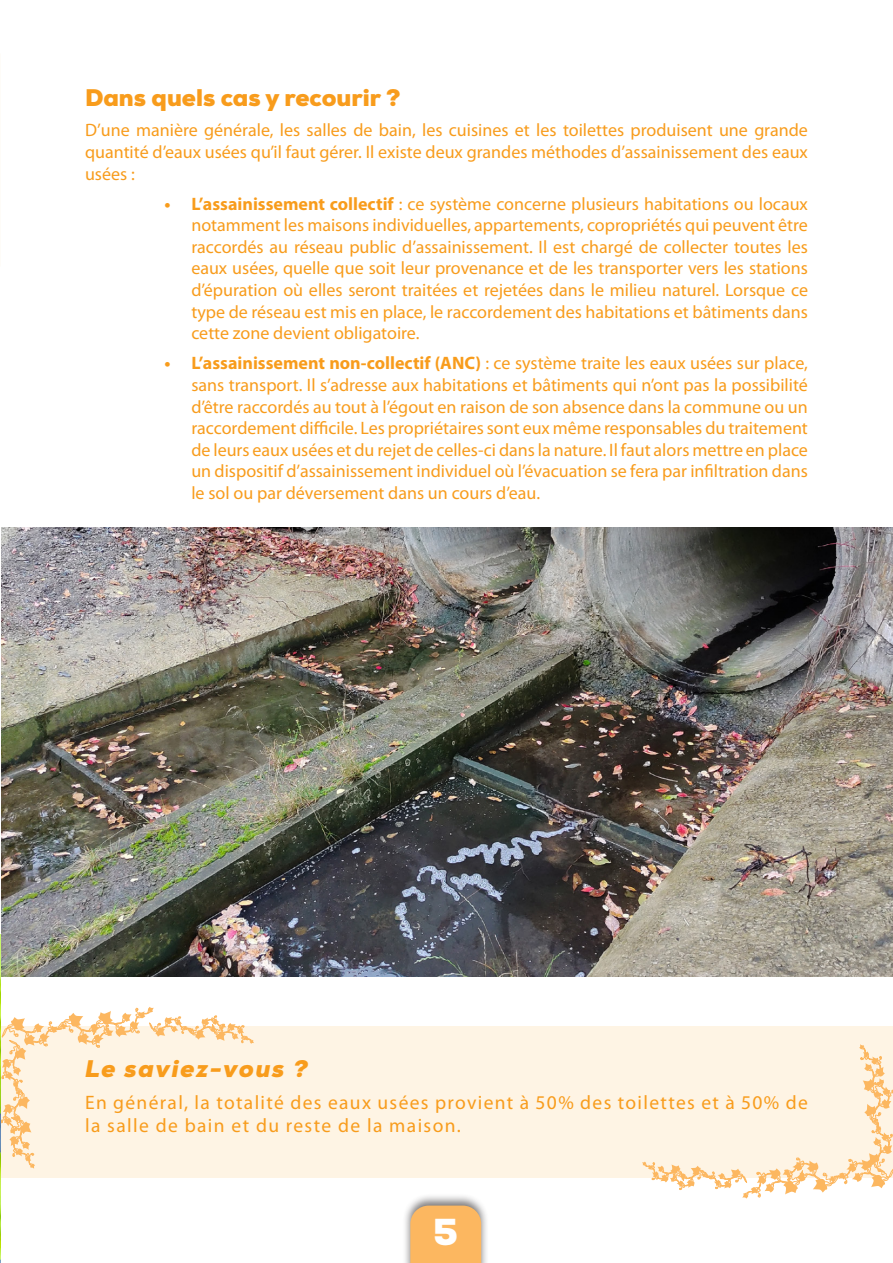
<style>
.page{position:relative;width:893px;height:1263px;background:#fff}
.page>*{position:absolute;margin:0;border:0;box-sizing:border-box;transform-origin:0 0}
.t1{font:900 37.5px "Nexa";color:#fff}
.t2{font:900 24px "Nexa";color:#f89c1c}
.t3{font:italic 900 24px "Nexa";letter-spacing:.07em;color:#f89c1c}
.t4{font:19.5px/23.4px "Myriad Pro";letter-spacing:.07em;color:#f89c1c}
.t5{font:18px/21.6px "Myriad Pro";color:#f89c1c;text-align:justify}
.s1{font-weight:700}
</style>
<div class="page">
<img style="left:1px;top:527px;width:892px;height:449px">
<div style="left:0;top:1026px;width:893px;height:152px;background:#fef4e4"></div>
<svg style="left:642px;top:1044px;width:251px;height:154px"></svg>
<svg style="left:1px;top:1007px;width:253px;height:162px"></svg>
<div style="left:402px;top:1193px;width:87px;height:70px;background:#231f20;opacity:.6"></div>
<div style="left:410px;top:1205px;width:71px;height:58px;background:#fcb760"></div>
<img style="left:0;top:934px;width:1px;height:329px">
<h2 class="t2" style="left:85px;top:82px;width:317px">Dans quels cas y recourir ?</h2>
<p class="t5" style="left:85px;top:119px;width:724px">D’une manière générale, les salles de bain, les cuisines et les toilettes produisent une grande quantité d’eaux usées qu’il faut gérer. Il existe deux grandes méthodes d’assainissement des eaux usées :</p>
<p class="t5" style="left:191px;top:192px;width:618px;text-indent:-27px"><span class="s1">• L’assainissement collectif</span> : ce système concerne plusieurs habitations ou locaux notamment les maisons individuelles, appartements, copropriétés qui peuvent être raccordés au réseau public d’assainissement. Il est chargé de collecter toutes les eaux usées, quelle que soit leur provenance et de les transporter vers les stations d’épuration où elles seront traitées et rejetées dans le milieu naturel. Lorsque ce type de réseau est mis en place, le raccordement des habitations et bâtiments dans cette zone devient obligatoire.</p>
<p class="t5" style="left:191px;top:352px;width:618px;text-indent:-27px"><span class="s1">• L’assainissement non-collectif (ANC)</span> : ce système traite les eaux usées sur place, sans transport. Il s’adresse aux habitations et bâtiments qui n’ont pas la possibilité d’être raccordés au tout à l’égout en raison de son absence dans la commune ou un raccordement difficile. Les propriétaires sont eux même responsables du traitement de leurs eaux usées et du rejet de celles-ci dans la nature. Il faut alors mettre en place un dispositif d’assainissement individuel où l’évacuation se fera par infiltration dans le sol ou par déversement dans un cours d’eau.</p>
<h2 class="t3" style="left:85px;top:1053px;width:224px">Le saviez-vous ?</h2>
<p class="t4" style="left:85px;top:1090px;width:724px">En général, la totalité des eaux usées provient à 50% des toilettes et à 50% de la salle de bain et du reste de la maison.</p>
<h1 class="t1" style="left:433px;top:1208px;width:26px">5</h1>
</div>
